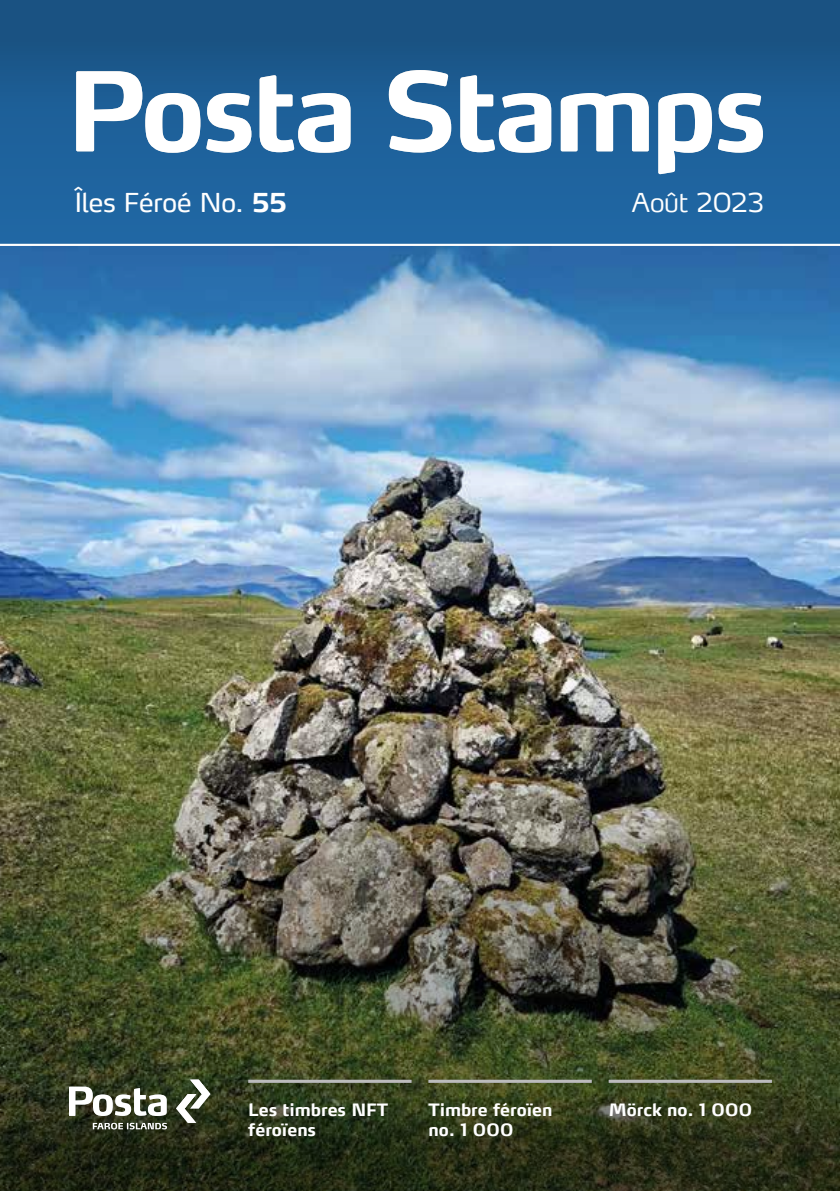
<style>
.page{position:relative;width:840px;height:1191px;background:#fff}
.page>*{position:absolute;margin:0;border:0;box-sizing:border-box;transform-origin:0 0}
.t1{font:700 108.4px "Max LF";letter-spacing:-.03em;color:#fff}
.t2{font:26px "Max LF";letter-spacing:-.01em;color:#fff}
.t3{font:300 26px "Max LF";letter-spacing:-.01em;color:#fff}
.t4{font:700 17px/20.4px "Max LF";color:#fff}
.s1{font-weight:700}
</style>
<div class="page">
<img style="left:0;top:531px;width:839px;height:127px">
<svg style="left:0;top:0;width:839px;height:531px;background:#4e84b2"></svg>
<img style="left:0;top:658px;width:839px;height:533px">
<svg style="left:176px;top:1079px;width:34px;height:44px"></svg>
<svg style="left:69px;top:1086px;width:98px;height:30px"></svg>
<svg style="left:93px;top:1122px;width:74px;height:7px"></svg>
<hr style="left:248px;top:1079px;width:163px;height:3px;background:#bcbcbc">
<hr style="left:428px;top:1079px;width:163px;height:3px;background:#bcbcbc">
<hr style="left:608px;top:1079px;width:163px;height:3px;background:#bcbcbc">
<hr style="left:0;top:244px;width:839px;height:2px;background:#fff">
<h1 class="t1" style="left:66px;top:43px;width:702px">Posta Stamps</h1>
<h2 class="t2" style="left:75px;top:186px;width:214px">Îles Féroé No. <span class="s1">55</span></h2>
<h2 class="t3" style="left:631px;top:186px;width:134px">Août 2023</h2>
<p class="t4" style="left:248px;top:1099px;width:141px">Les timbres NFT féroïens</p>
<p class="t4" style="left:428px;top:1099px;width:125px">Timbre féroïen no. 1 000</p>
<p class="t4" style="left:608px;top:1099px;width:145px">Mörck no. 1 000</p>
</div>
